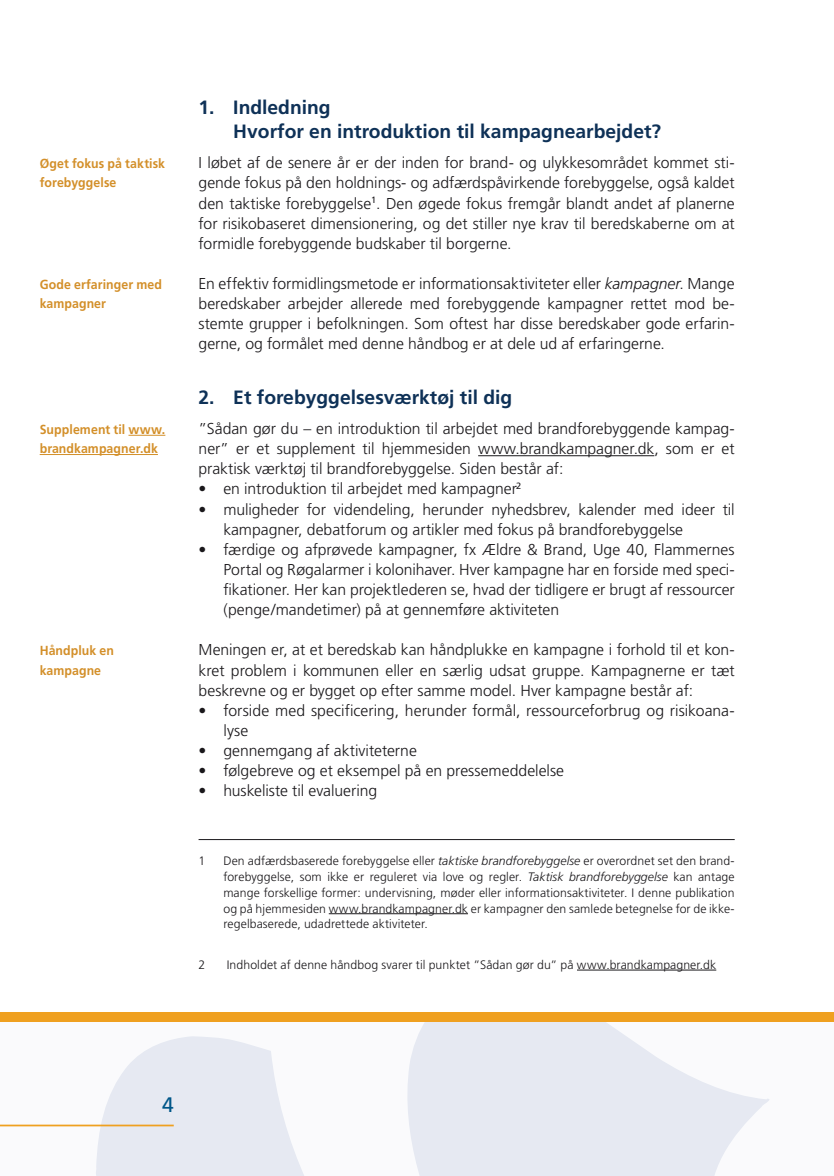
<style>
.page{position:relative;width:834px;height:1176px;background:#fff}
.page>*{position:absolute;margin:0;border:0;box-sizing:border-box;transform-origin:0 0}
.t1{font:21px "Frutiger";color:#005689}
.t2{font:700 19.25px/24.5px "Frutiger";color:#0e3157}
.t3{font:300 15.75px/20.1px "Frutiger";color:#1a181b;text-align:justify}
.t4{font:700 13.12px/19.2px "Frutiger";letter-spacing:.005em;color:#d38f29;scale:.94 1}
.t5{font:300 12.25px/15.8px "Frutiger";letter-spacing:.005em;color:#1a181b;text-align:justify}
.s1{font-style:italic}
</style>
<div class="page">
<svg style="left:0;top:1022px;width:770px;height:154px;fill:#e6e9f2"></svg>
<hr style="left:0;top:1124px;width:174px;height:2px;background:#efa020">
<div style="left:0;top:1012px;width:833px;height:10px;background:#efa020"></div>
<hr style="left:478px;top:455px;width:176px;height:1px;background:#1a181b">
<hr style="left:198px;top:839px;width:536px;height:1px;background:#1a181b">
<hr style="left:329px;top:913px;width:139px;height:1px;background:#1a181b">
<hr style="left:577px;top:969px;width:139px;height:1px;background:#1a181b">
<hr style="left:128px;top:435px;width:37px;height:1px;background:#d38f29">
<hr style="left:40px;top:454px;width:118px;height:1px;background:#d38f29">
<p class="t4" style="left:40px;top:154px;width:135px">Øget fokus på taktisk forebyggelse</p>
<p class="t4" style="left:40px;top:275px;width:131px">Gode erfaringer med kampagner</p>
<p class="t4" style="left:40px;top:420px;width:135px">Supplement til www. brandkampagner.dk</p>
<p class="t4" style="left:40px;top:641px;width:81px">Håndpluk en kampagne</p>
<p class="t2" style="left:233px;top:95px;width:429px;text-indent:-35px">1. Indledning<br>Hvorfor en introduktion til kampagnearbejdet?</p>
<p class="t3" style="left:198px;top:153px;width:537px">I løbet af de senere år er der inden for brand- og ulykkesområdet kommet sti&shy;gende fokus på den holdnings- og adfærdspåvirkende forebyggelse, også kaldet den taktiske forebyggelse<sup>1</sup>. Den øgede fokus fremgår blandt andet af planerne for risikobaseret dimensionering, og det stiller nye krav til beredskaberne om at formidle forebyggende budskaber til borgerne.</p>
<p class="t3" style="left:198px;top:274px;width:537px">En effektiv formidlingsmetode er informationsaktiviteter eller <span class="s1">kampagner</span>. Mange beredskaber arbejder allerede med forebyggende kampagner rettet mod be&shy;stemte grupper i befolkningen. Som oftest har disse beredskaber gode erfarin&shy;gerne, og formålet med denne håndbog er at dele ud af erfaringerne.</p>
<p class="t2" style="left:198px;top:385px;width:315px">2. Et forebyggelsesværktøj til dig</p>
<p class="t3" style="left:198px;top:419px;width:537px">”Sådan gør du – en introduktion til arbejdet med brandforebyggende kampag&shy;ner” er et supplement til hjemmesiden www.brandkampagner.dk, som er et praktisk værktøj til brandforebyggelse. Siden består af:</p>
<p class="t3" style="left:198px;top:479px;width:324px">• en introduktion til arbejdet med kampagner<sup>2</sup></p>
<p class="t3" style="left:223px;top:499px;width:512px;text-indent:-25px">• muligheder for videndeling, herunder nyhedsbrev, kalender med ideer til kampagner, debatforum og artikler med fokus på brandforebyggelse</p>
<p class="t3" style="left:223px;top:539px;width:513px;text-indent:-25px">• færdige og afprøvede kampagner, fx Ældre &amp; Brand, Uge 40, Flammernes Portal og Røgalarmer i kolonihaver. Hver kampagne har en forside med speci&shy;fikationer. Her kan projektlederen se, hvad der tidligere er brugt af ressourcer (penge/mandetimer) på at gennemføre aktiviteten</p>
<p class="t3" style="left:198px;top:640px;width:537px">Meningen er, at et beredskab kan håndplukke en kampagne i forhold til et kon&shy;kret problem i kommunen eller en særlig udsat gruppe. Kampagnerne er tæt beskrevne og er bygget op efter samme model. Hver kampagne består af:</p>
<p class="t3" style="left:223px;top:700px;width:512px;text-indent:-25px">• forside med specificering, herunder formål, ressourceforbrug og risikoana&shy;lyse</p>
<p class="t3" style="left:198px;top:741px;width:220px">• gennemgang af aktiviteterne</p>
<p class="t3" style="left:198px;top:761px;width:367px">• følgebreve og et eksempel på en pressemeddelelse</p>
<p class="t3" style="left:198px;top:781px;width:180px">• huskeliste til evaluering</p>
<p class="t5" style="left:198px;top:853px;width:8px">1</p>
<p class="t5" style="left:223px;top:853px;width:512px">Den adfærdsbaserede forebyggelse eller <span class="s1">taktiske brandforebyggelse</span> er overordnet set den brand&shy;forebyggelse, som ikke er reguleret via love og regler. <span class="s1">Taktisk brandforebyggelse</span> kan antage mange forskellige former: undervisning, møder eller informationsaktiviteter. I denne publikation og på hjemmesiden www.brandkampagner.dk er kampagner den samlede betegnelse for de ikke&shy;regelbaserede, udadrettede aktiviteter.</p>
<p class="t5" style="left:198px;top:957px;width:8px">2</p>
<p class="t5" style="left:227px;top:957px;width:491px">Indholdet af denne håndbog svarer til punktet ”Sådan gør du” på www.brandkampagner.dk</p>
<h1 class="t1" style="left:162px;top:1092px;width:13px">4</h1>
</div>
